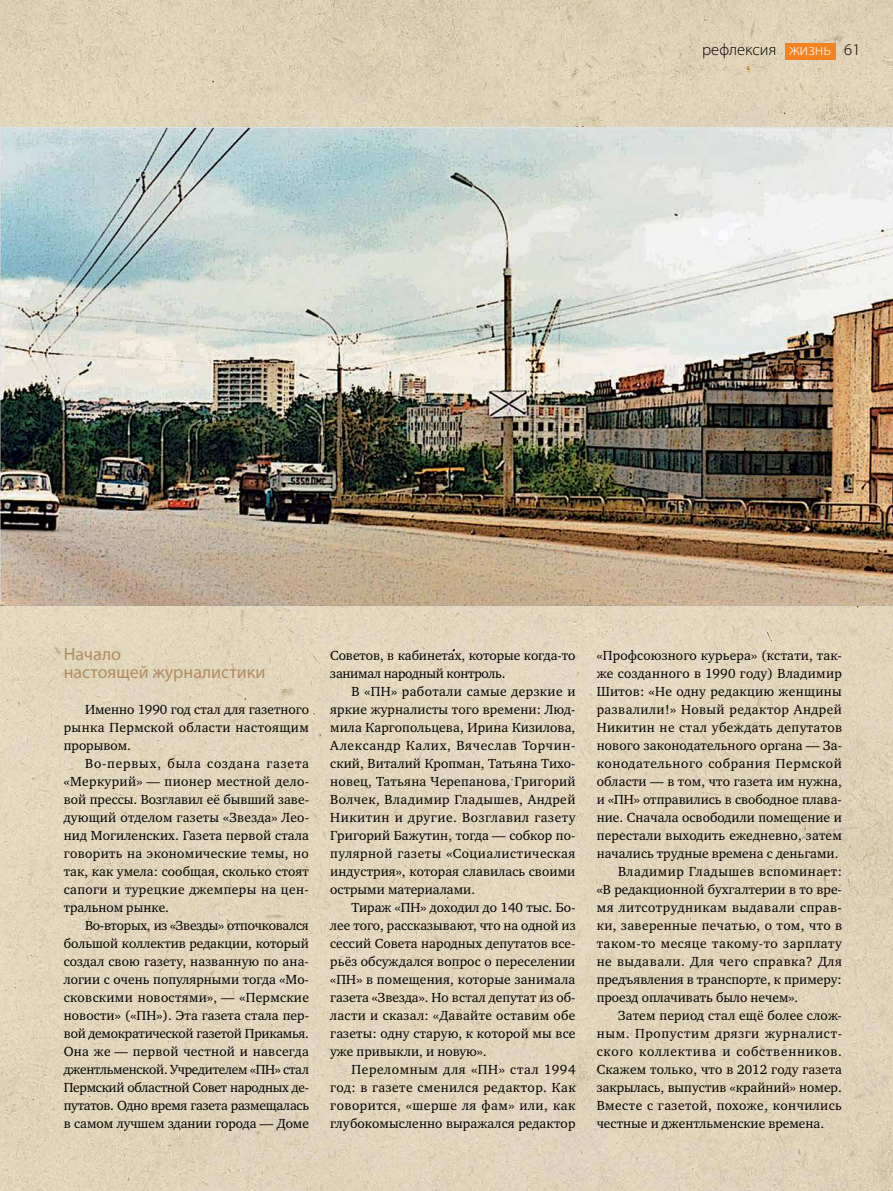
<style>
.page{position:relative;width:893px;height:1191px;background:#fff}
.page>*{position:absolute;margin:0;border:0;box-sizing:border-box;transform-origin:0 0}
.t1{font:18px/18px "Myriad Pro";color:#b18c62}
.t2{font:300 16.5px "Myriad Pro";color:#000}
.t3{font:13.5px/18px "Charter ITC";letter-spacing:.015em;color:#000;text-align:justify}
.t4{font:13.5px "Charter ITC";letter-spacing:.04em;color:#000}
.t5{font:13.5px "Charter ITC";letter-spacing:.045em;color:#000}
.t6{font:13.5px/18px "Charter ITC";letter-spacing:-.005em;color:#000}
.t7{font:13.5px "Charter ITC";letter-spacing:.035em;color:#000}
.t8{font:13.5px "Charter ITC";letter-spacing:.05em;color:#000}
.s1{color:#fff}
</style>
<div class="page">
<img style="left:0;top:0;width:893px;height:1191px">
<img style="left:0;top:128px;width:893px;height:478px">
<div style="left:785px;top:43px;width:50px;height:16px;background:#f58220"></div>
<p class="t2" style="left:702px;top:40px;width:160px">рефлексия <span class="s1">жизнь</span> 61</p>
<h1 class="t1" style="left:64px;top:644px;width:203px">Начало<br>настоящей журналистики</h1>
<p class="t3" style="left:64px;top:700px;width:247px;text-indent:21px">Именно 1990 год стал для газетного рынка Пермской области настоящим прорывом.</p>
<p class="t3" style="left:64px;top:754px;width:247px;text-indent:21px">Во-первых, была создана газета «Меркурий» — пионер местной дело&shy;вой прессы. Возглавил её бывший заве&shy;дующий отделом газеты «Звезда» Лео&shy;нид Могиленских. Газета первой стала говорить на экономические темы, но так, как умела: сообщая, сколько стоят сапоги и турецкие джемперы на цен&shy;тральном рынке.</p>
<p class="t3" style="left:64px;top:916px;width:247px;text-indent:21px">Во-вторых, из «Звезды» отпочковался большой коллектив редакции, который создал свою газету, названную по ана&shy;логии с очень популярными тогда «Мо&shy;сковскими новостями», — «Пермские новости» («ПН»). Эта газета стала пер&shy;вой демократической газетой Прикамья.<br>Она же — первой честной и навсегда джентльменской. Учредителем «ПН» стал Пермский областной Совет народных де&shy;путатов. Одно время газета размещалась в самом лучшем здании города — Доме</p>
<p class="t6" style="left:330px;top:646px;width:247px">Советов, в кабинетах, которые когда-то занимал народный контроль.</p>
<p class="t3" style="left:330px;top:682px;width:247px;text-indent:21px">В «ПН» работали самые дерзкие и яркие журналисты того времени: Люд&shy;мила Каргопольцева, Ирина Кизилова, Александр Калих, Вячеслав Торчин&shy;ский, Виталий Кропман, Татьяна Тихо&shy;новец, Татьяна Черепанова, Григорий Волчек, Владимир Гладышев, Андрей Никитин и другие. Возглавил газету Григорий Бажутин, тогда — собкор по&shy;пулярной газеты «Социалистическая индустрия», которая славилась своими острыми материалами.</p>
<p class="t3" style="left:330px;top:898px;width:247px;text-indent:21px">Тираж «ПН» доходил до 140 тыс. Бо&shy;лее того, рассказывают, что на одной из сессий Совета народных депутатов все&shy;рьёз обсуждался вопрос о переселении «ПН» в помещения, которые занимала газета «Звезда». Но встал депутат из об&shy;ласти и сказал: «Давайте оставим обе газеты: одну старую, к которой мы все уже привыкли, и новую».</p>
<p class="t3" style="left:330px;top:1060px;width:247px;text-indent:21px">Переломным для «ПН» стал 1994 год: в газете сменился редактор. Как говорится, «шерше ля фам» или, как глубокомысленно выражался редактор</p>
<p class="t3" style="left:597px;top:646px;width:247px">«Профсоюзного курьера» (кстати, так-</p>
<p class="t3" style="left:597px;top:664px;width:247px">же созданного в 1990 году) Владимир</p>
<p class="t3" style="left:597px;top:682px;width:247px">Шитов: «Не одну редакцию женщины</p>
<p class="t3" style="left:597px;top:700px;width:247px">развалили!» Новый редактор Андрей</p>
<p class="t3" style="left:597px;top:718px;width:247px">Никитин не стал убеждать депутатов</p>
<p class="t3" style="left:597px;top:736px;width:247px">нового законодательного органа — За-</p>
<p class="t5" style="left:597px;top:754px;width:247px">конодательного собрания Пермской</p>
<p class="t3" style="left:597px;top:772px;width:247px">области — в том, что газета им нужна,</p>
<p class="t3" style="left:597px;top:790px;width:247px">и «ПН» отправились в свободное плава-</p>
<p class="t3" style="left:597px;top:808px;width:247px">ние. Сначала освободили помещение и</p>
<p class="t3" style="left:597px;top:826px;width:247px">перестали выходить ежедневно, затем</p>
<p class="t3" style="left:597px;top:844px;width:243px">начались трудные времена с деньгами.</p>
<p class="t7" style="left:618px;top:862px;width:226px">Владимир Гладышев вспоминает:</p>
<p class="t3" style="left:597px;top:880px;width:247px">«В редакционной бухгалтерии в то вре-</p>
<p class="t7" style="left:597px;top:898px;width:247px">мя литсотрудникам выдавали справ-</p>
<p class="t3" style="left:597px;top:916px;width:247px">ки, заверенные печатью, о том, что в</p>
<p class="t4" style="left:597px;top:934px;width:247px">таком-то месяце такому-то зарплату</p>
<p class="t4" style="left:597px;top:952px;width:247px">не выдавали. Для чего справка? Для</p>
<p class="t3" style="left:597px;top:970px;width:247px">предъявления в транспорте, к примеру:</p>
<p class="t3" style="left:597px;top:988px;width:203px">проезд оплачивать было нечем».</p>
<p class="t3" style="left:618px;top:1006px;width:225px">Затем период стал ещё более слож-</p>
<p class="t5" style="left:597px;top:1024px;width:247px">ным. Пропустим дрязги журналист-</p>
<p class="t8" style="left:597px;top:1042px;width:247px">ского коллектива и собственников.</p>
<p class="t3" style="left:597px;top:1060px;width:247px">Скажем только, что в 2012 году газета</p>
<p class="t3" style="left:597px;top:1078px;width:247px">закрылась, выпустив «крайний» номер.</p>
<p class="t3" style="left:597px;top:1096px;width:247px">Вместе с газетой, похоже, кончились</p>
<p class="t3" style="left:597px;top:1114px;width:229px">честные и джентльменские времена.</p>
</div>
